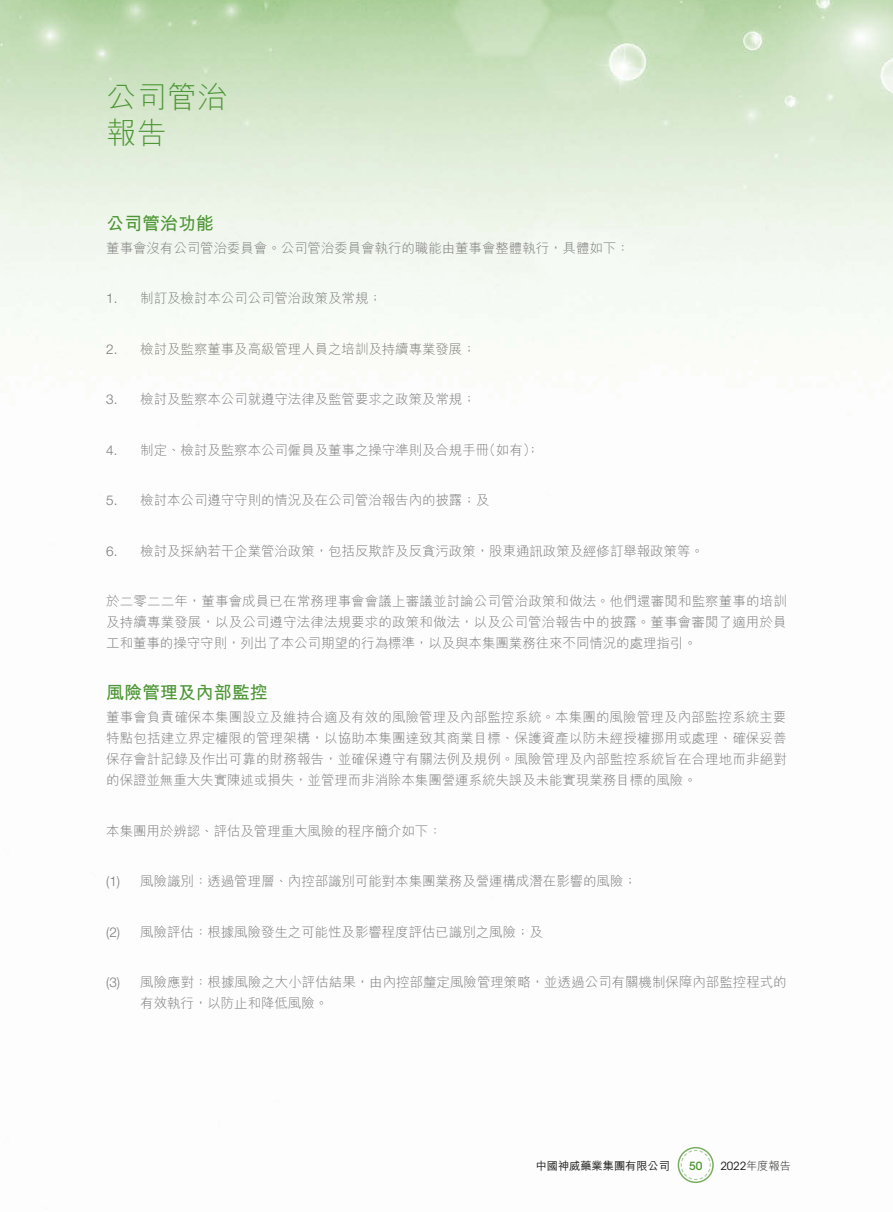
<style>
.page{position:relative;width:893px;height:1212px;background:#fff}
.page>*{position:absolute;margin:0;border:0;box-sizing:border-box;transform-origin:0 0}
.t1{font:300 30px/36px "M Hei HK";letter-spacing:.015em;color:#4c9634}
.t2{font:700 18px "M Hei HK";letter-spacing:-.005em;color:#4c9634}
.t3{font:300 13.5px/21px "M Hei HK";letter-spacing:-.005em;color:#7c7b7b;text-align:justify}
.t4{font:300 13.5px "Helvetica Neue LT Std";color:#7c7b7b}
.t5{font:500 11.25px "M Hei HK";letter-spacing:-.005em;color:#1c1c1b}
.t6{font:11.25px "ITC Avant Garde Std";color:#1c1c1b}
.t7{font:500 11.25px "ITC Avant Garde Std";color:#4c9634}
.s1{font-family:"M Hei HK";font-weight:300}
</style>
<div class="page">
<div style="left:678px;top:1147px;width:36px;height:36px;border:2px solid #79ae62;border-radius:50%"></div>
<svg style="left:680px;top:1149px;width:31px;height:31px"></svg>
<h1 class="t1" style="left:106px;top:78px;width:123px">公司管治報告</h1>
<h2 class="t2" style="left:106px;top:210px;width:109px">公司管治功能</h2>
<p class="t3" style="left:106px;top:237px;width:525px">董事會沒有公司管治委員會。公司管治委員會執行的職能由董事會整體執行，具體如下：</p>
<p class="t3" style="left:140px;top:287px;width:243px">制訂及檢討本公司公司管治政策及常規;</p>
<p class="t4" style="left:106px;top:290px;width:13px">1.</p>
<p class="t4" style="left:106px;top:341px;width:13px">2.</p>
<p class="t3" style="left:140px;top:338px;width:337px">檢討及監察董事及高級管理人員之培訓及持續專業發展;</p>
<p class="t4" style="left:106px;top:391px;width:13px">3.</p>
<p class="t3" style="left:140px;top:388px;width:337px">檢討及監察本公司就遵守法律及監管要求之政策及常規;</p>
<p class="t4" style="left:106px;top:442px;width:13px">4.</p>
<p class="t3" style="left:482px;top:439px;width:59px">（如有 ;(</p>
<p class="t3" style="left:140px;top:439px;width:350px">制定、檢討及監察本公司僱員及董事之操守準則及合規手冊</p>
<p class="t4" style="left:106px;top:492px;width:13px">5.</p>
<p class="t3" style="left:140px;top:489px;width:350px">檢討本公司遵守守則的情況及在公司管治報告內的披露；及</p>
<p class="t3" style="left:140px;top:540px;width:565px">檢討及採納若干企業管治政策，包括反欺詐及反貪污政策，股東通訊政策及經修訂舉報政策等。</p>
<p class="t4" style="left:106px;top:543px;width:13px">6.</p>
<p class="t3" style="left:106px;top:590px;width:682px">於二零二二年，董事會成員已在常務理事會會議上審議並討論公司管治政策和做法。他們還審閱和監察董事的培訓及持續專業發展，以及公司遵守法律法規要求的政策和做法，以及公司管治報告中的披露。董事會審閱了適用於員工和董事的操守守則，列出了本公司期望的行為標準，以及與本集團業務往來不同情況的處理指引。</p>
<h2 class="t2" style="left:106px;top:679px;width:163px">風險管理及內部監控</h2>
<p class="t3" style="left:106px;top:706px;width:682px">董事會負責確保本集團設立及維持合適及有效的風險管理及內部監控系統。本集團的風險管理及內部監控系統主要特點包括建立界定權限的管理架構，以協助本集團達致其商業目標、保護資產以防未經授權挪用或處理、確保妥善保存會計記錄及作出可靠的財務報告，並確保遵守有關法例及規例。風險管理及內部監控系統旨在合理地而非絕對的保證並無重大失實陳述或損失，並管理而非消除本集團營運系統失誤及未能實現業務目標的風險。</p>
<p class="t3" style="left:106px;top:820px;width:337px">本集團用於辨認、評估及管理重大風險的程序簡介如下：</p>
<p class="t3" style="left:140px;top:870px;width:498px">風險識別：透過管理層、內控部識別可能對本集團業務及營運構成潛在影響的風險;</p>
<p class="t4" style="left:106px;top:873px;width:15px">1( )</p>
<p class="t4" style="left:106px;top:923px;width:15px">2( )</p>
<p class="t4" style="left:106px;top:974px;width:15px">3( )</p>
<p class="t3" style="left:140px;top:921px;width:404px">風險評估：根據風險發生之可能性及影響程度評估已識別之風險；及</p>
<p class="t3" style="left:140px;top:971px;width:648px">風險應對：根據風險之大小評估結果，由內控部釐定風險管理策略，並透過公司有關機制保障內部監控程式的</p>
<p class="t3" style="left:140px;top:992px;width:189px">有效執行，以防止和降低風險。</p>
<p class="t5" style="left:536px;top:1158px;width:136px">中國神威藥業集團有限公司</p>
<p class="t7" style="left:689px;top:1159px;width:15px">50</p>
<p class="t6" style="left:720px;top:1159px;width:72px">2022<span class="s1">年度報告</span></p>
</div>
